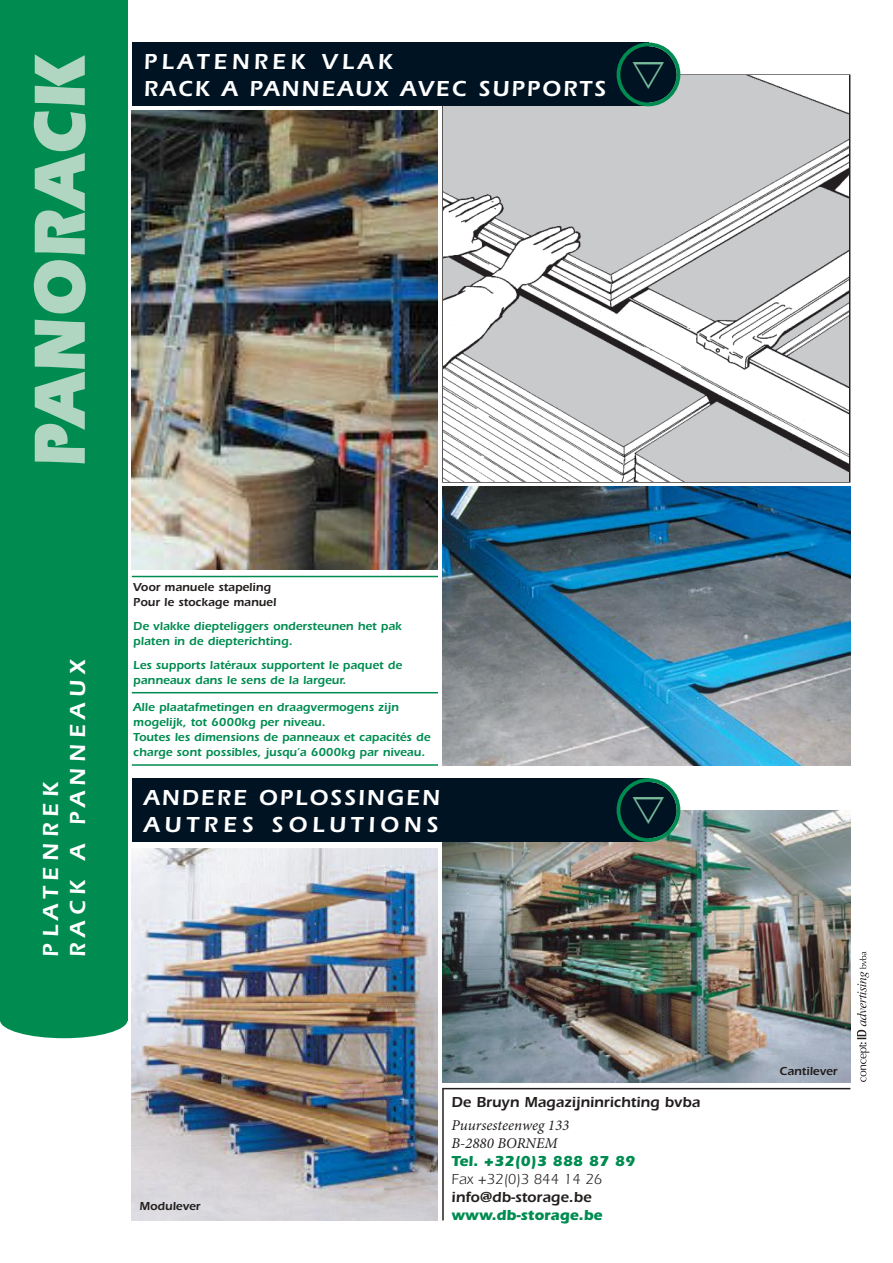
<style>
.page{position:relative;width:893px;height:1263px;background:#fff}
.page>*{position:absolute;margin:0;border:0;box-sizing:border-box;transform-origin:0 0}
.t1{font:900 75px "Itc Eras";letter-spacing:.015em;color:#b0d5c0;scale:.85 1}
.t2{font:600 22.5px/27px "Itc Eras";letter-spacing:.095em;color:#fff}
.t3{font:600 22.5px/27px "Itc Eras";letter-spacing:.26em;color:#fff}
.t4{font:600 15px "Itc Eras";color:#241f1f}
.t5{font:700 15px "Itc Eras";color:#008c51}
.t6{font:italic 15px/18.3px "Minion Pro";color:#241f1f}
.t7{font:15px "Itc Eras";color:#241f1f}
.t8{font:600 12px/15px "Itc Eras";color:#008c51}
.t9{font:600 12px/15px "Itc Eras";color:#241f1f}
</style>
<div class="page">
<img style="left:442px;top:810px;width:408px;height:272px">
<img style="left:444px;top:76px;width:405px;height:405px">
<img style="left:132px;top:111px;width:306px;height:459px">
<div style="left:0;top:0;width:128px;height:1020px;background:#008c51"></div>
<div style="left:0;top:1002px;width:128px;height:36px;background:#008c51;border-radius:50%"></div>
<div style="left:132px;top:43px;width:516px;height:63px;background:#001322"></div>
<div style="left:132px;top:778px;width:516px;height:64px;background:#001322"></div>
<img style="left:442px;top:487px;width:408px;height:278px">
<img style="left:132px;top:848px;width:306px;height:372px">
<hr style="left:132px;top:576px;width:306px;height:1px;background:#008c51">
<hr style="left:442px;top:1089px;width:2px;height:131px;background:#241f1f">
<hr style="left:442px;top:1088px;width:408px;height:1px;background:#241f1f">
<hr style="left:132px;top:692px;width:306px;height:1px;background:#008c51">
<hr style="left:132px;top:764px;width:306px;height:2px;background:#008c51">
<svg style="left:857px;top:951px;width:12px;height:131px"></svg>
<svg style="left:617px;top:43px;width:63px;height:63px"></svg>
<svg style="left:617px;top:778px;width:63px;height:64px"></svg>
<h1 class="t1" style="left:33px;top:467px;width:488px;rotate:-90deg">PANORACK</h1>
<h2 class="t2" style="left:144px;top:50px;width:463px">PLATENREK VLAK<br>RACK A PANNEAUX AVEC SUPPORTS</h2>
<h2 class="t3" style="left:40px;top:956px;width:298px;rotate:-90deg">PLATENREK<br>RACK A PANNEAUX</h2>
<p class="t9" style="left:133px;top:581px;width:144px">Voor manuele stapeling<br>Pour le stockage manuel</p>
<p class="t8" style="left:133px;top:620px;width:270px">De vlakke diepteliggers ondersteunen het pak platen in de diepterichting.</p>
<p class="t8" style="left:133px;top:659px;width:270px">Les supports latéraux supportent le paquet de panneaux dans le sens de la largeur.</p>
<p class="t8" style="left:133px;top:701px;width:299px">Alle plaatafmetingen en draagvermogens zijn mogelijk, tot 6000kg per niveau.<br>Toutes les dimensions de panneaux et capacités de charge sont possibles, jusqu’a 6000kg par niveau.</p>
<h2 class="t2" style="left:144px;top:786px;width:297px">ANDERE OPLOSSINGEN<br>AUTRES SOLUTIONS</h2>
<p class="t9" style="left:140px;top:1199px;width:63px">Modulever</p>
<p class="t4" style="left:452px;top:1097px;width:250px">De Bruyn Magazijninrichting bvba</p>
<p class="t6" style="left:452px;top:1116px;width:119px">Puursesteenweg 133<br>B-2880 BORNEM</p>
<p class="t5" style="left:452px;top:1156px;width:185px">Tel. +32(0)3 888 87 89</p>
<p class="t7" style="left:452px;top:1174px;width:152px">Fax +32(0)3 844 14 26</p>
<p class="t4" style="left:452px;top:1192px;width:141px">info@db-storage.be</p>
<p class="t5" style="left:452px;top:1210px;width:152px">www.db-storage.be</p>
<p class="t9" style="left:780px;top:1065px;width:59px">Cantilever</p>
</div>
